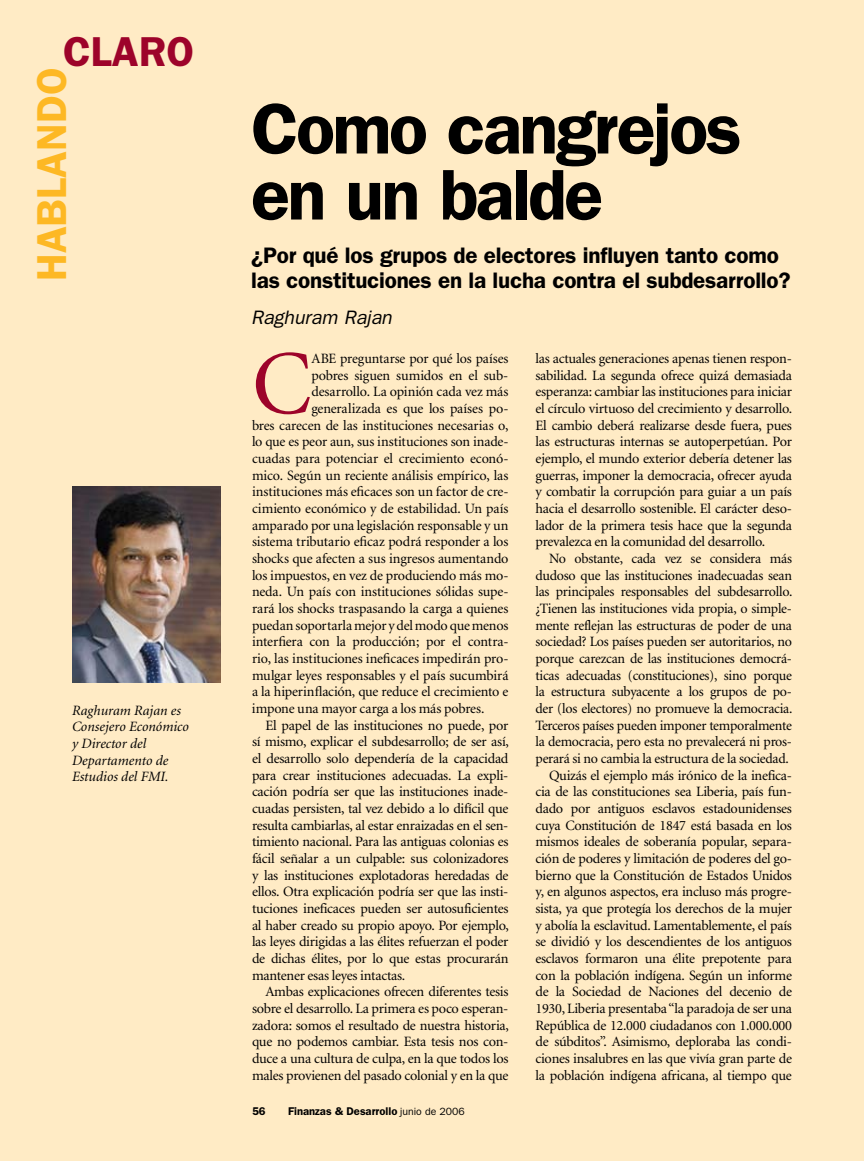
<style>
.page{position:relative;width:864px;height:1161px;background:#ffebc5}
.page>*{position:absolute;margin:0;border:0;box-sizing:border-box;transform-origin:0 0}
.t1{font:91.2px "Minion";color:#9d032a}
.t2{font:600 72px/66px "Franklin Gothic";letter-spacing:-.035em;color:#000}
.t3{font:600 42px "Franklin Gothic";color:#fdb824}
.t4{font:600 42px "Franklin Gothic";color:#9d032a}
.t5{font:600 22.5px/25.5px "Franklin Gothic";letter-spacing:-.01em;color:#000}
.t6{font:italic 19.5px "Franklin Gothic";color:#000}
.t7{font:14.25px/16.6px "Minion";letter-spacing:-.02em;color:#000;text-align:justify}
.t8{font:italic 14.25px/16.6px "Minion";color:#000}
.t9{font:600 11.25px "Franklin Gothic";color:#000}
.s1{font-weight:400;font-size:10.5px}
</style>
<div class="page">
<img style="left:72px;top:487px;width:149px;height:196px">
<h3 class="t4" style="left:63px;top:27px;width:133px">CLARO</h3>
<h3 class="t3" style="left:27px;top:281px;width:215px;rotate:-90deg">HABLANDO</h3>
<p class="t8" style="left:72px;top:702px;width:118px">Raghuram Rajan es<br>Consejero Económico y Director del<br>Departamento de<br>Estudios del FMI.-</p>
<h2 class="t2" style="left:251px;top:96px;width:492px">Como cangrejos en un balde</h2>
<h3 class="t5" style="left:251px;top:243px;width:541px">¿Por qué los grupos de electores influyen tanto como las constituciones en la lucha contra el subdesarrollo?</h3>
<h3 class="t6" style="left:251px;top:307px;width:142px">Raghuram Rajan</h3>
<h1 class="t1" style="left:252px;top:339px;width:61px">C</h1>
<p class="t7" style="left:311px;top:351px;width:198px">ABE preguntarse por qué los países</p>
<p class="t7" style="left:311px;top:367px;width:198px">pobres siguen sumidos en el sub-</p>
<p class="t7" style="left:311px;top:384px;width:198px">desarrollo. La opinión cada vez más</p>
<p class="t7" style="left:311px;top:401px;width:199px">generalizada es que los países po-</p>
<p class="t7" style="left:252px;top:417px;width:258px">bres carecen de las instituciones necesarias o,</p>
<p class="t7" style="left:252px;top:434px;width:258px">lo que es peor aun, sus instituciones son inade-</p>
<p class="t7" style="left:252px;top:451px;width:258px">cuadas para potenciar el crecimiento econó-</p>
<p class="t7" style="left:252px;top:467px;width:258px">mico. Según un reciente análisis empírico, las</p>
<p class="t7" style="left:252px;top:484px;width:258px">instituciones más eficaces son un factor de cre-</p>
<p class="t7" style="left:252px;top:501px;width:258px">cimiento económico y de estabilidad. Un país</p>
<p class="t7" style="left:252px;top:517px;width:258px">amparado por una legislación responsable y un</p>
<p class="t7" style="left:252px;top:534px;width:258px">sistema tributario eficaz podrá responder a los</p>
<p class="t7" style="left:252px;top:551px;width:258px">shocks que afecten a sus ingresos aumentando</p>
<p class="t7" style="left:252px;top:567px;width:258px">los impuestos, en vez de produciendo más mo-</p>
<p class="t7" style="left:252px;top:584px;width:258px">neda. Un país con instituciones sólidas supe-</p>
<p class="t7" style="left:252px;top:601px;width:258px">rará los shocks traspasando la carga a quienes</p>
<p class="t7" style="left:252px;top:617px;width:258px">puedan soportarla mejor y del modo que menos</p>
<p class="t7" style="left:252px;top:634px;width:258px">interfiera con la producción; por el contra-</p>
<p class="t7" style="left:252px;top:651px;width:258px">rio, las instituciones ineficaces impedirán pro-</p>
<p class="t7" style="left:252px;top:667px;width:258px">mulgar leyes responsables y el país sucumbirá</p>
<p class="t7" style="left:252px;top:684px;width:258px">a la hiperinflación, que reduce el crecimiento e</p>
<p class="t7" style="left:252px;top:701px;width:231px">impone una mayor carga a los más pobres.-</p>
<p class="t7" style="left:266px;top:717px;width:244px">El papel de las instituciones no puede, por</p>
<p class="t7" style="left:252px;top:734px;width:258px">sí mismo, explicar el subdesarrollo; de ser así,</p>
<p class="t7" style="left:252px;top:751px;width:258px">el desarrollo solo dependería de la capacidad</p>
<p class="t7" style="left:252px;top:767px;width:258px">para crear instituciones adecuadas. La expli-</p>
<p class="t7" style="left:252px;top:784px;width:258px">cación podría ser que las instituciones inade-</p>
<p class="t7" style="left:252px;top:801px;width:258px">cuadas persisten, tal vez debido a lo difícil que</p>
<p class="t7" style="left:252px;top:817px;width:258px">resulta cambiarlas, al estar enraizadas en el sen-</p>
<p class="t7" style="left:252px;top:834px;width:258px">timiento nacional. Para las antiguas colonias es</p>
<p class="t7" style="left:252px;top:851px;width:258px">fácil señalar a un culpable: sus colonizadores</p>
<p class="t7" style="left:252px;top:867px;width:258px">y las instituciones explotadoras heredadas de</p>
<p class="t7" style="left:252px;top:884px;width:258px">ellos. Otra explicación podría ser que las insti-</p>
<p class="t7" style="left:252px;top:901px;width:258px">tuciones ineficaces pueden ser autosuficientes</p>
<p class="t7" style="left:252px;top:917px;width:258px">al haber creado su propio apoyo. Por ejemplo,</p>
<p class="t7" style="left:252px;top:934px;width:258px">las leyes dirigidas a las élites refuerzan el poder</p>
<p class="t7" style="left:252px;top:951px;width:258px">de dichas élites, por lo que estas procurarán</p>
<p class="t7" style="left:252px;top:967px;width:152px">mantener esas leyes intactas.-</p>
<p class="t7" style="left:266px;top:984px;width:244px">Ambas explicaciones ofrecen diferentes tesis</p>
<p class="t7" style="left:252px;top:1001px;width:258px">sobre el desarrollo. La primera es poco esperan-</p>
<p class="t7" style="left:252px;top:1017px;width:258px">zadora: somos el resultado de nuestra historia,</p>
<p class="t7" style="left:252px;top:1034px;width:258px">que no podemos cambiar. Esta tesis nos con-</p>
<p class="t7" style="left:252px;top:1051px;width:258px">duce a una cultura de culpa, en la que todos los</p>
<p class="t7" style="left:252px;top:1067px;width:258px">males provienen del pasado colonial y en la que</p>
<p class="t9" style="left:252px;top:1105px;width:15px">56</p>
<p class="t9" style="left:288px;top:1105px;width:178px">Finanzas &amp; Desarrollo <span class="s1">junio de 2006</span></p>
<p class="t7" style="left:536px;top:351px;width:258px">las actuales generaciones apenas tienen respon&shy;sabilidad. La segunda ofrece quizá demasiada esperanza: cambiar las instituciones para iniciar el círculo virtuoso del crecimiento y desarrollo.<br>El cambio deberá realizarse desde fuera, pues las estructuras internas se autoperpetúan. Por ejemplo, el mundo exterior debería detener las guerras, imponer la democracia, ofrecer ayuda y combatir la corrupción para guiar a un país hacia el desarrollo sostenible. El carácter deso&shy;lador de la primera tesis hace que la segunda prevalezca en la comunidad del desarrollo.-</p>
<p class="t7" style="left:549px;top:551px;width:244px">No obstante, cada vez se considera más</p>
<p class="t7" style="left:536px;top:567px;width:258px">dudoso que las instituciones inadecuadas sean</p>
<p class="t7" style="left:536px;top:584px;width:258px">las principales responsables del subdesarrollo.</p>
<p class="t7" style="left:536px;top:601px;width:258px">¿Tienen las instituciones vida propia, o simple-</p>
<p class="t7" style="left:536px;top:617px;width:258px">mente reflejan las estructuras de poder de una</p>
<p class="t7" style="left:536px;top:634px;width:258px">sociedad? Los países pueden ser autoritarios, no</p>
<p class="t7" style="left:536px;top:651px;width:258px">porque carezcan de las instituciones democrá-</p>
<p class="t7" style="left:536px;top:667px;width:258px">ticas adecuadas (constituciones), sino porque</p>
<p class="t7" style="left:536px;top:684px;width:258px">la estructura subyacente a los grupos de po-</p>
<p class="t7" style="left:536px;top:701px;width:258px">der (los electores) no promueve la democracia.</p>
<p class="t7" style="left:536px;top:717px;width:258px">Terceros países pueden imponer temporalmente</p>
<p class="t7" style="left:536px;top:734px;width:258px">la democracia, pero esta no prevalecerá ni pros-</p>
<p class="t7" style="left:536px;top:751px;width:252px">perará si no cambia la estructura de la sociedad.-</p>
<p class="t7" style="left:549px;top:767px;width:245px">Quizás el ejemplo más irónico de la inefica-</p>
<p class="t7" style="left:536px;top:784px;width:258px">cia de las constituciones sea Liberia, país fun-</p>
<p class="t7" style="left:536px;top:801px;width:258px">dado por antiguos esclavos estadounidenses</p>
<p class="t7" style="left:536px;top:817px;width:258px">cuya Constitución de 1847 está basada en los</p>
<p class="t7" style="left:536px;top:834px;width:258px">mismos ideales de soberanía popular, separa-</p>
<p class="t7" style="left:536px;top:851px;width:258px">ción de poderes y limitación de poderes del go-</p>
<p class="t7" style="left:536px;top:867px;width:258px">bierno que la Constitución de Estados Unidos</p>
<p class="t7" style="left:536px;top:884px;width:258px">y, en algunos aspectos, era incluso más progre-</p>
<p class="t7" style="left:536px;top:901px;width:258px">sista, ya que protegía los derechos de la mujer</p>
<p class="t7" style="left:536px;top:917px;width:258px">y abolía la esclavitud. Lamentablemente, el país</p>
<p class="t7" style="left:536px;top:934px;width:258px">se dividió y los descendientes de los antiguos</p>
<p class="t7" style="left:536px;top:951px;width:258px">esclavos formaron una élite prepotente para</p>
<p class="t7" style="left:536px;top:967px;width:258px">con la población indígena. Según un informe</p>
<p class="t7" style="left:536px;top:984px;width:258px">de la Sociedad de Naciones del decenio de</p>
<p class="t7" style="left:536px;top:1001px;width:258px">1930, Liberia presentaba “la paradoja de ser una</p>
<p class="t7" style="left:536px;top:1017px;width:258px">República de 12.000 ciudadanos con 1.000.000</p>
<p class="t7" style="left:536px;top:1034px;width:258px">de súbditos”. Asimismo, deploraba las condi-</p>
<p class="t7" style="left:536px;top:1051px;width:258px">ciones insalubres en las que vivía gran parte de</p>
<p class="t7" style="left:536px;top:1067px;width:258px">la población indígena africana, al tiempo que</p>
</div>
